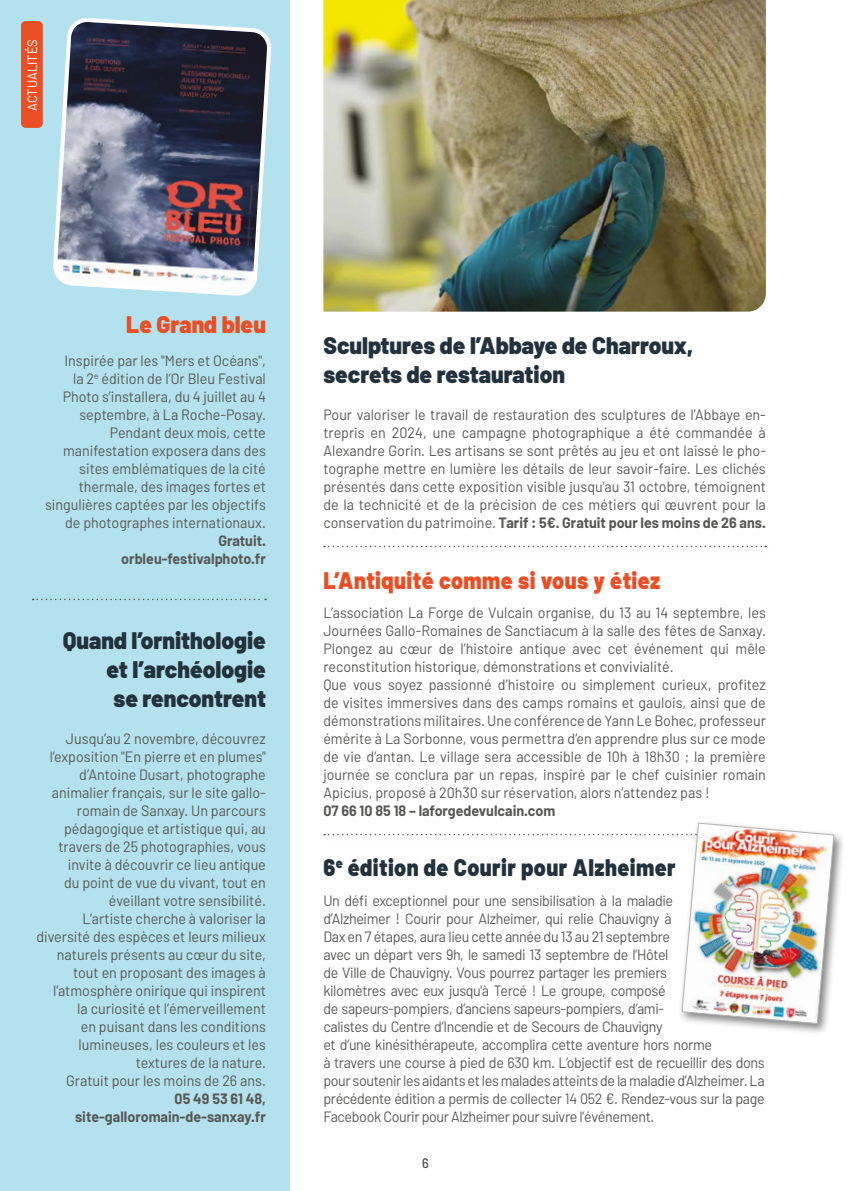
<style>
.page{position:relative;width:851px;height:1191px;background:#fff}
.page>*{position:absolute;margin:0;border:0;box-sizing:border-box;transform-origin:0 0}
.t1{font:900 24px/28.8px "Barlow";color:#23313c;text-align:justify;scale:.95 1}
.t2{font:900 24px "Barlow";letter-spacing:.02em;color:#23313c;scale:.9 1}
.t3{font:900 24px "Barlow";letter-spacing:.02em;color:#e94e24;scale:.9 1}
.t4{font:900 24px "Barlow";color:#e94e24;scale:.95 1}
.t5{font:15px/18px "Barlow";color:#575756;text-align:right;scale:.95 1}
.t6{font:15px/18px "Barlow";letter-spacing:-.025em;color:#575756;scale:.95 1}
.t7{font:700 15px/18px "Barlow";color:#575756;text-align:right;scale:.95 1}
.t8{font:13.5px "Barlow";color:#fff;scale:.95 1}
.t9{font:13.5px "Barlow";color:#575756;scale:.95 1}
.s1{font-weight:700}
</style>
<div class="page">
<div style="left:0;top:0;width:289px;height:1191px;background:#b3e1ed"></div>
<div style="left:21px;top:21px;width:22px;height:107px;background:#e94e24;border-radius:4px"></div>
<svg style="left:33px;top:598px;width:233px;height:2px"></svg>
<svg style="left:324px;top:546px;width:442px;height:1px"></svg>
<svg style="left:53px;top:18px;width:218px;height:278px;background:#6d7080"></svg>
<img style="left:323px;top:0;width:442px;height:312px">
<div style="left:678px;top:819px;width:168px;height:217px;background:#000;opacity:.5"></div>
<svg style="left:324px;top:822px;width:510px;height:202px"></svg>
<p class="t8" style="left:24px;top:111px;width:77px;rotate:-90deg">ACTUALITÉS</p>
<h1 class="t4" style="left:126px;top:309px;width:148px">Le Grand bleu</h1>
<p class="t5" style="left:45px;top:351px;width:234px">Inspirée par les "Mers et Océans",<br>la 2<sup>e</sup> édition de l’Or Bleu Festival<br>Photo s’installera, du 4 juillet au 4 septembre, à La Roche-Posay.<br>Pendant deux mois, cette manifestation exposera dans des sites emblématiques de la cité thermale, des images fortes et singulières captées par les objectifs de photographes internationaux.</p>
<p class="t7" style="left:121px;top:531px;width:154px">Gratuit. orbleu-festivalphoto.fr</p>
<h1 class="t1" style="left:107px;top:626px;width:169px;text-indent:-44px">Quand l’ornithologie et l’archéologie se rencontrent</h1>
<p class="t5" style="left:37px;top:729px;width:243px">Jusqu’au 2 novembre, découvrez l’exposition "En pierre et en plumes" d’Antoine Dusart, photographe animalier français, sur le site gallo&shy;romain de Sanxay. Un parcours pédagogique et artistique qui, au travers de 25 photographies, vous invite à découvrir ce lieu antique<br>du point de vue du vivant, tout en éveillant votre sensibilité.<br>L’artiste cherche à valoriser la diversité des espèces et leurs milieux naturels présents au cœur du site, tout en proposant des images à l’atmosphère onirique qui inspirent<br>la curiosité et l’émerveillement<br>en puisant dans les conditions lumineuses, les couleurs et les textures de la nature.<br>Gratuit pour les moins de 26 ans.</p>
<p class="t7" style="left:75px;top:1089px;width:202px">05 49 53 61 48, site-galloromain-de-sanxay.fr</p>
<h1 class="t1" style="left:323px;top:331px;width:391px">Sculptures de l’Abbaye de Charroux, secrets de restauration</h1>
<p class="t5" style="left:323px;top:405px;width:467px;text-align:justify">Pour valoriser le travail de restauration des sculptures de l’Abbaye en&shy;trepris en 2024, une campagne photographique a été commandée à Alexandre Gorin. Les artisans se sont prêtés au jeu et ont laissé le pho&shy;tographe mettre en lumière les détails de leur savoir-faire. Les clichés présentés dans cette exposition visible jusqu’au 31 octobre, témoignent de la technicité et de la précision de ces métiers qui œuvrent pour la conservation du patrimoine. <span class="s1">Tarif : 5€. Gratuit pour les moins de 26 ans.</span></p>
<h1 class="t3" style="left:323px;top:565px;width:376px">L’Antiquité comme si vous y étiez</h1>
<p class="t5" style="left:323px;top:603px;width:467px;text-align:left">L’association La Forge de Vulcain organise, du 13 au 14 septembre, les Journées Gallo-Romaines de Sanctiacum à la salle des fêtes de Sanxay.<br>Plongez au cœur de l’histoire antique avec cet événement qui mêle reconstitution historique, démonstrations et convivialité.<br>Que vous soyez passionné d’histoire ou simplement curieux, profitez de visites immersives dans des camps romains et gaulois, ainsi que de démonstrations militaires. Une conférence de Yann Le Bohec, professeur émérite à La Sorbonne, vous permettra d’en apprendre plus sur ce mode de vie d’antan. Le village sera accessible de 10h à 18h30 ; la première journée se conclura par un repas, inspiré par le chef cuisinier romain Apicius, proposé à 20h30 sur réservation, alors n’attendez pas !</p>
<p class="t7" style="left:323px;top:801px;width:245px">07 66 10 85 18 – laforgedevulcain.com</p>
<h1 class="t2" style="left:323px;top:852px;width:393px">6<sup>e</sup> édition de Courir pour Alzheimer</h1>
<p class="t6" style="left:323px;top:891px;width:466px">Un défi exceptionnel pour une sensibilisation à la maladie<br>d’Alzheimer ! Courir pour Alzheimer, qui relie Chauvigny à<br>Dax en 7 étapes, aura lieu cette année du 13 au 21 septembre<br>avec un départ vers 9h, le samedi 13 septembre de l’Hôtel<br>de Ville de Chauvigny. Vous pourrez partager les premiers<br>kilomètres avec eux jusqu’à Tercé ! Le groupe, composé<br>de sapeurs-pompiers, d’anciens sapeurs-pompiers, d’ami-<br>calistes du Centre d’Incendie et de Secours de Chauvigny<br>et d’une kinésithérapeute, accomplira cette aventure hors norme<br>à travers une course à pied de 630 km. L’objectif est de recueillir des dons pour soutenir les aidants et les malades atteints de la maladie d’Alzheimer. La précédente édition a permis de collecter 14 052 €. Rendez-vous sur la page Facebook Courir pour Alzheimer pour suivre l’événement.</p>
<p class="t9" style="left:422px;top:1155px;width:8px">6</p>
</div>
